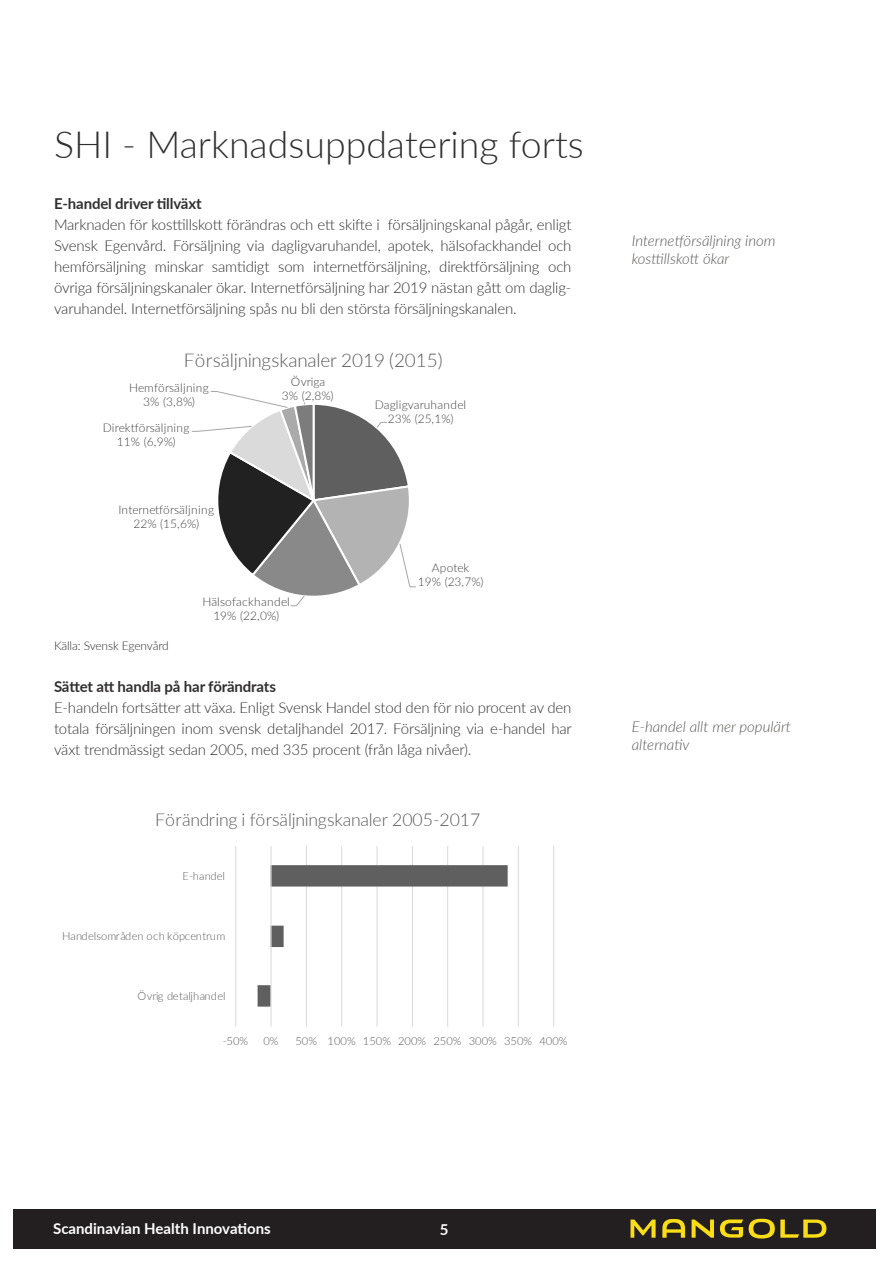
<style>
.page{position:relative;width:893px;height:1263px;background:#fff}
.page>*{position:absolute;margin:0;border:0;box-sizing:border-box;transform-origin:0 0}
.t1{font:300 37.5px "Lato";color:#312f30}
.t2{font:300 18.9px "Lato";letter-spacing:-.005em;color:#595959}
.t3{font:300 17.7px "Lato";letter-spacing:-.005em;color:#595959}
.t4{font:300 15px/21px "Lato";letter-spacing:-.01em;color:#312f30}
.Sidotext_analys{font:italic 300 15px/18px "Lato";color:#595755}
.t5{font:700 15px "Lato";letter-spacing:-.01em;color:#312f30}
.t6{font:700 15px "Lato";color:#fff}
.t7{font:300 12px/14px "Lato";letter-spacing:.015em;color:#404040;text-align:center}
.t8{font:300 12px "Lato";letter-spacing:-.015em;color:#312f30}
.t9{font:300 11.1px "Lato";letter-spacing:.005em;color:#595959}
</style>
<div class="page">
<div style="left:13px;top:1209px;width:862px;height:40px;background:#231f20"></div>
<svg style="left:630px;top:1219px;width:26px;height:19px"></svg>
<svg style="left:692px;top:1219px;width:22px;height:19px"></svg>
<svg style="left:662px;top:1219px;width:23px;height:19px"></svg>
<svg style="left:720px;top:1219px;width:23px;height:18px"></svg>
<svg style="left:749px;top:1219px;width:77px;height:19px"></svg>
<hr style="left:235px;top:846px;width:1px;height:180px;background:#d9d9d9">
<hr style="left:306px;top:846px;width:1px;height:180px;background:#d9d9d9">
<hr style="left:341px;top:846px;width:1px;height:180px;background:#d9d9d9">
<hr style="left:377px;top:846px;width:1px;height:180px;background:#d9d9d9">
<hr style="left:412px;top:846px;width:1px;height:180px;background:#d9d9d9">
<hr style="left:447px;top:846px;width:1px;height:180px;background:#d9d9d9">
<hr style="left:483px;top:846px;width:1px;height:180px;background:#d9d9d9">
<hr style="left:518px;top:846px;width:1px;height:180px;background:#d9d9d9">
<hr style="left:553px;top:846px;width:1px;height:180px;background:#d9d9d9">
<svg style="left:258px;top:865px;width:250px;height:141px"></svg>
<hr style="left:271px;top:846px;width:1px;height:180px;background:#d9d9d9">
<svg style="left:192px;top:391px;width:224px;height:216px"></svg>
<p class="t1" style="left:54px;top:118px;width:531px">SHI - Marknadsuppdatering forts</p>
<p class="t5" style="left:54px;top:192px;width:149px">E-handel driver tillväxt</p>
<p class="t4" style="left:54px;top:213px;width:519px">Marknaden för kosttillskott förändras och ett skifte i försäljningskanal pågår, enligt Svensk Egenvård. Försäljning via dagligvaruhandel, apotek, hälsofackhandel och hemförsäljning minskar samtidigt som internetförsäljning, direktförsäljning och övriga försäljningskanaler ökar. Internetförsäljning har 2019 nästan gått om daglig&shy;varuhandel. Internetförsäljning spås nu bli den största försäljningskanalen.</p>
<p class="t2" style="left:184px;top:347px;width:260px">Försäljningskanaler 2019 (2015)</p>
<p class="t7" style="left:129px;top:380px;width:81px">Hemförsäljning<br>3% (3,8%)</p>
<p class="t7" style="left:282px;top:374px;width:53px">Övriga<br>3% (2,8%)</p>
<p class="t7" style="left:103px;top:420px;width:88px">Direktförsäljning<br>11% (6,9%)</p>
<p class="t7" style="left:118px;top:502px;width:97px">Internetförsäljning<br>22% (15,6%)</p>
<p class="t7" style="left:202px;top:594px;width:89px">Hälsofackhandel<br>19% (22,0%)</p>
<p class="t7" style="left:375px;top:397px;width:93px">Dagligvaruhandel<br>23% (25,1%)</p>
<p class="t7" style="left:418px;top:561px;width:67px">Apotek<br>19% (23,7%)</p>
<p class="t8" style="left:54px;top:637px;width:116px">Källa: Svensk Egenvård</p>
<p class="t5" style="left:54px;top:675px;width:223px">Sättet att handla på har förändrats</p>
<p class="t4" style="left:54px;top:696px;width:519px;text-align:justify">E-handeln fortsätter att växa. Enligt Svensk Handel stod den för nio procent av den totala försäljningen inom svensk detaljhandel 2017. Försäljning via e-handel har växt trendmässigt sedan 2005, med 335 procent (från låga nivåer).</p>
<p class="t3" style="left:155px;top:807px;width:327px">Förändring i försäljningskanaler 2005-2017</p>
<p class="t9" style="left:183px;top:868px;width:44px">E-handel</p>
<p class="t9" style="left:62px;top:928px;width:165px">Handelsområden och köpcentrum</p>
<p class="t9" style="left:137px;top:988px;width:89px">Övrig detaljhandel</p>
<p class="t9" style="left:223px;top:1033px;width:27px">-50%</p>
<p class="t9" style="left:263px;top:1033px;width:17px">0%</p>
<p class="t9" style="left:295px;top:1033px;width:274px">50% 100% 150% 200% 250% 300% 350% 400%</p>
<p class="Sidotext_analys" style="left:632px;top:231px;width:145px">Internetförsäljning inom kosttillskott ökar</p>
<p class="Sidotext_analys" style="left:632px;top:717px;width:161px">E-handel allt mer populärt alternativ</p>
<p class="t6" style="left:53px;top:1217px;width:219px">Scandinavian Health Innovations</p>
<p class="t6" style="left:440px;top:1218px;width:10px">5</p>
</div>
